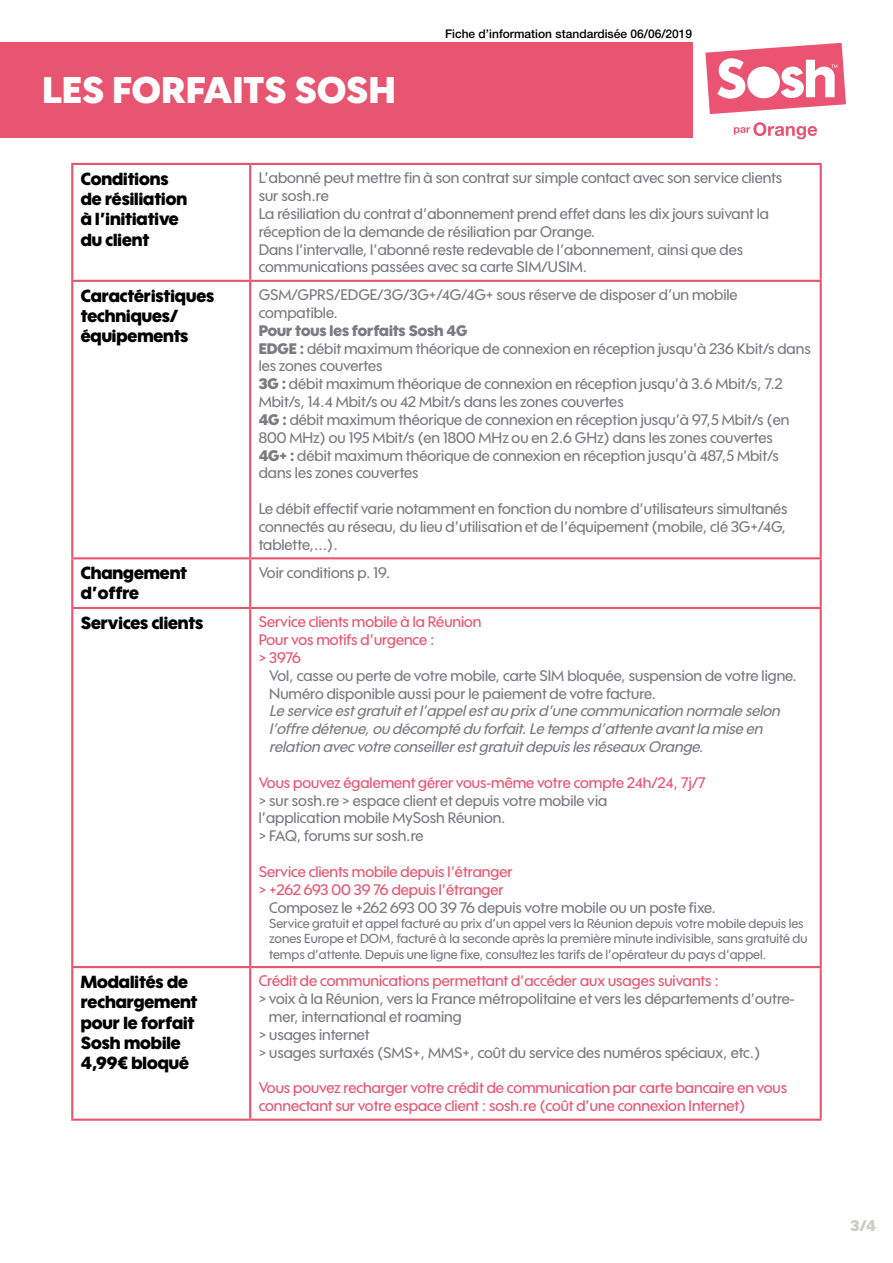
<style>
.page{position:relative;width:893px;height:1263px;background:#fff}
.page>*{position:absolute;margin:0;border:0;box-sizing:border-box;transform-origin:0 0}
.t1{font:900 36px "Sosh";letter-spacing:.015em;color:#fff}
.t2{font:900 16.95px/20.4px "Sosh";color:#000}
.t3{font:900 15px "Sosh";color:#ccccc9}
.t4{font:500 14.85px/17.9px "Sosh";color:#7b7c7e}
.t5{font:500 14.85px/17.9px "Sosh";color:#e85571}
.t6{font:italic 500 14.85px/17.9px "Sosh";color:#7b7c7e}
.t7{font:500 12.75px/15.3px "Sosh";color:#7b7c7e}
.t8{font:500 12px "Helvetica Neue LT Std";color:#000}
.s1{font-weight:900}
</style>
<div class="page">
<div style="left:0;top:43px;width:692px;height:95px;background:#e85571"></div>
<svg style="left:705px;top:43px;width:141px;height:71px"></svg>
<svg style="left:734px;top:122px;width:83px;height:17px"></svg>
<hr style="left:71px;top:163px;width:179px;height:2px;background:#e85571">
<hr style="left:71px;top:165px;width:2px;height:115px;background:#e85571">
<hr style="left:250px;top:163px;width:572px;height:2px;background:#e85571">
<hr style="left:249px;top:165px;width:2px;height:115px;background:#e85571">
<hr style="left:820px;top:165px;width:2px;height:115px;background:#e85571">
<hr style="left:71px;top:280px;width:179px;height:2px;background:#e85571">
<hr style="left:71px;top:282px;width:2px;height:275px;background:#e85571">
<hr style="left:250px;top:280px;width:572px;height:2px;background:#e85571">
<hr style="left:249px;top:282px;width:2px;height:275px;background:#e85571">
<hr style="left:820px;top:282px;width:2px;height:275px;background:#e85571">
<hr style="left:71px;top:557px;width:179px;height:2px;background:#e85571">
<hr style="left:71px;top:559px;width:2px;height:48px;background:#e85571">
<hr style="left:250px;top:557px;width:572px;height:2px;background:#e85571">
<hr style="left:249px;top:559px;width:2px;height:48px;background:#e85571">
<hr style="left:820px;top:559px;width:2px;height:48px;background:#e85571">
<hr style="left:71px;top:607px;width:179px;height:2px;background:#e85571">
<hr style="left:71px;top:609px;width:2px;height:357px;background:#e85571">
<hr style="left:250px;top:607px;width:572px;height:2px;background:#e85571">
<hr style="left:249px;top:609px;width:2px;height:357px;background:#e85571">
<hr style="left:820px;top:609px;width:2px;height:357px;background:#e85571">
<hr style="left:71px;top:966px;width:179px;height:2px;background:#e85571">
<hr style="left:71px;top:968px;width:2px;height:150px;background:#e85571">
<hr style="left:250px;top:966px;width:572px;height:2px;background:#e85571">
<hr style="left:249px;top:968px;width:2px;height:150px;background:#e85571">
<hr style="left:820px;top:968px;width:2px;height:150px;background:#e85571">
<hr style="left:71px;top:1118px;width:179px;height:3px;background:#e85571">
<hr style="left:250px;top:1118px;width:572px;height:3px;background:#e85571">
<h1 class="t1" style="left:43px;top:68px;width:355px">LES FORFAITS SOSH</h1>
<p class="t8" style="left:445px;top:27px;width:249px">Fiche d’information standardisée 06/06/2019</p>
<p class="t2" style="left:81px;top:168px;width:108px">Conditions de résiliation à l’initiative du client</p>
<p class="t4" style="left:259px;top:169px;width:525px">L’abonné peut mettre fin à son contrat sur simple contact avec son service clients sur sosh.re<br>La résiliation du contrat d’abonnement prend effet dans les dix jours suivant la réception de la demande de résiliation par Orange.<br>Dans l’intervalle, l’abonné reste redevable de l’abonnement, ainsi que des communications passées avec sa carte SIM/USIM.</p>
<p class="t2" style="left:81px;top:285px;width:135px">Caractéristiques techniques/ équipements</p>
<p class="t4" style="left:259px;top:286px;width:480px">GSM/GPRS/EDGE/3G/3G+/4G/4G+ sous réserve de disposer d’un mobile compatible.</p>
<p class="t4" style="left:259px;top:321px;width:553px"><span class="s1">Pour tous les forfaits Sosh 4G<br>EDGE :</span> débit maximum théorique de connexion en réception jusqu’à 236 Kbit/s dans les zones couvertes<br><span class="s1">3G :</span> débit maximum théorique de connexion en réception jusqu’à 3.6 Mbit/s, 7.2<br>Mbit/s, 14.4 Mbit/s ou 42 Mbit/s dans les zones couvertes<br><span class="s1">4G :</span> débit maximum théorique de connexion en réception jusqu’à 97,5 Mbit/s (en 800 MHz) ou 195 Mbit/s (en 1800 MHz ou en 2.6 GHz) dans les zones couvertes<br><span class="s1">4G+ :</span> débit maximum théorique de connexion en réception jusqu’à 487,5 Mbit/s dans les zones couvertes</p>
<p class="t4" style="left:259px;top:500px;width:530px;text-align:justify">Le débit effectif varie notamment en fonction du nombre d’utilisateurs simultanés connectés au réseau, du lieu d’utilisation et de l’équipement (mobile, clé 3G+/4G, tablette,...).</p>
<p class="t2" style="left:81px;top:562px;width:108px">Changement d’offre</p>
<p class="t4" style="left:259px;top:563px;width:133px">Voir conditions p. 19.</p>
<p class="t2" style="left:81px;top:612px;width:124px">Services clients</p>
<p class="t5" style="left:259px;top:613px;width:224px">Service clients mobile à la Réunion<br>Pour vos motifs d’urgence :<br>&gt; 3976</p>
<p class="t4" style="left:269px;top:666px;width:529px">Vol, casse ou perte de votre mobile, carte SIM bloquée, suspension de votre ligne.<br>Numéro disponible aussi pour le paiement de votre facture.</p>
<p class="t6" style="left:269px;top:702px;width:516px">Le service estgratuitetl’appelestau prix d’une communication normale selon l’offre détenue,ou décompté du forfait.Le tempsd’attente avantla mise en relation avecvotre conseillerestgratuitdepuislesréseaux Orange.</p>
<p class="t5" style="left:259px;top:773px;width:449px">Vous pouvez également gérer vous-même votre compte 24h/24, 7j/7</p>
<p class="t4" style="left:259px;top:791px;width:350px">&gt; sur sosh.re &gt; espace client et depuis votre mobile via l’application mobile MySosh Réunion.<br>&gt; FAQ, forums sur sosh.re</p>
<p class="t5" style="left:259px;top:862px;width:255px">Service clients mobile depuis l’étranger &gt; +262 693 00 39 76 depuis l’étranger</p>
<p class="t4" style="left:269px;top:898px;width:448px">Composez le +262 693 00 39 76 depuis votre mobile ou un poste fixe.</p>
<p class="t7" style="left:269px;top:915px;width:540px">Service gratuit et appel facturé au prix d’un appel vers la Réunion depuis votre mobile depuis les zones Europe et DOM, facturé à la seconde après la première minute indivisible, sans gratuité du temps d’attente. Depuis une ligne fixe, consultez les tarifs de l’opérateur du pays d’appel.</p>
<p class="t2" style="left:81px;top:971px;width:118px">Modalités de rechargement pour le forfait<br>Sosh mobile<br>4,99€ bloqué</p>
<p class="t5" style="left:259px;top:972px;width:462px">Crédit de communications permettant d’accéder aux usages suivants :</p>
<p class="t4" style="left:259px;top:989px;width:538px">&gt; voix à la Réunion, vers la France métropolitaine et vers les départements d’outre-</p>
<p class="t4" style="left:269px;top:1007px;width:194px">mer, international et roaming</p>
<p class="t4" style="left:259px;top:1025px;width:113px">&gt; usages internet</p>
<p class="t4" style="left:259px;top:1043px;width:503px">&gt; usages surtaxés (SMS+, MMS+, coût du service des numéros spéciaux, etc.)</p>
<p class="t5" style="left:259px;top:1079px;width:530px">Vous pouvez recharger votre crédit de communication par carte bancaire en vous connectant sur votre espace client : sosh.re (coût d’une connexion Internet)</p>
<p class="t3" style="left:850px;top:1216px;width:27px">3/4</p>
</div>
